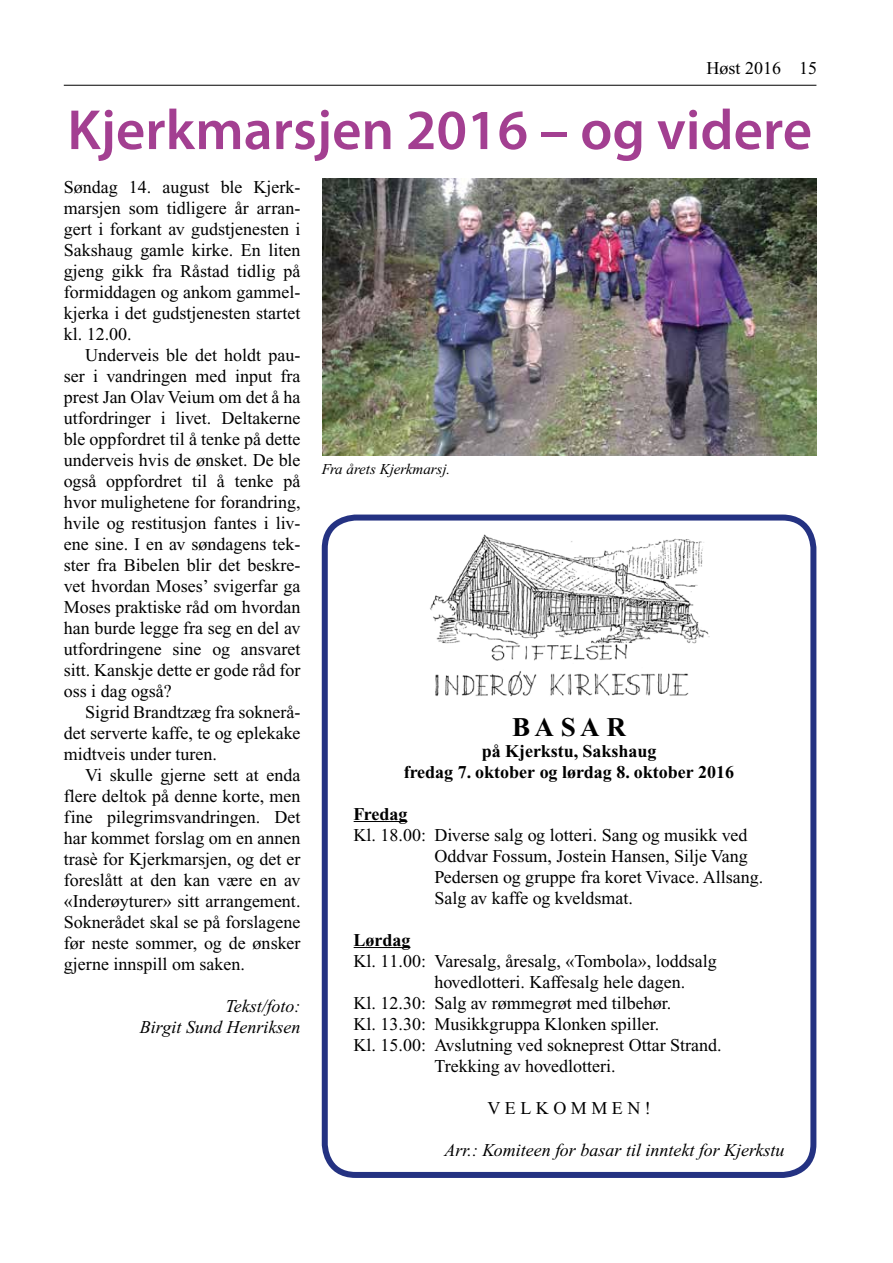
<style>
.page{position:relative;width:893px;height:1263px;background:#fff}
.page>*{position:absolute;margin:0;border:0;box-sizing:border-box;transform-origin:0 0}
.t1{font:600 57px "Myriad Pro";color:#a33f91}
.t2{font:700 27px "Times New Roman";color:#000}
.t3{font:18px/21px "Times New Roman";color:#000;text-align:justify}
.t4{font:italic 18px/21px "Times New Roman";color:#000;text-align:right}
.t5{font:700 18px/21px "Times New Roman";color:#000;text-align:center}
.t6{font:italic 15px "Times New Roman";color:#000}
</style>
<div class="page">
<hr style="left:64px;top:85px;width:752px;height:1px;background:#000">
<div style="left:322px;top:514px;width:494px;height:664px;border:6px solid #243282;border-radius:31px"></div>
<img style="left:322px;top:179px;width:494px;height:276px">
<hr style="left:354px;top:821px;width:53px;height:1px;background:#000">
<hr style="left:354px;top:947px;width:56px;height:1px;background:#000">
<img style="left:430px;top:534px;width:280px;height:163px">
<p class="t3" style="left:707px;top:57px;width:112px">Høst 2016 15</p>
<h1 class="t1" style="left:67px;top:94px;width:746px">Kjerkmarsjen 2016 – og videre</h1>
<p class="t3" style="left:64px;top:176px;width:238px">Søndag 14. august ble Kjerk&shy;marsjen som tidligere år arran&shy;gert i forkant av gudstjenesten i Sakshaug gamle kirke. En liten gjeng gikk fra Råstad tidlig på formiddagen og ankom gammel&shy;kjerka i det gudstjenesten startet kl. 12.00.</p>
<p class="t3" style="left:64px;top:344px;width:238px;text-indent:21px">Underveis ble det holdt pau&shy;ser i vandringen med input fra prest Jan Olav Veium om det å ha utfordringer i livet. Deltakerne ble oppfordret til å tenke på dette underveis hvis de ønsket. De ble også oppfordret til å tenke på hvor mulighetene for forandring, hvile og restitusjon fantes i liv&shy;ene sine. I en av søndagens tek&shy;ster fra Bibelen blir det beskre&shy;vet hvordan Moses’ svigerfar ga Moses praktiske råd om hvordan han burde legge fra seg en del av utfordringene sine og ansvaret sitt. Kanskje dette er gode råd for oss i dag også?</p>
<p class="t3" style="left:64px;top:701px;width:238px;text-indent:21px">Sigrid Brandtzæg fra soknerå&shy;det serverte kaffe, te og eplekake midtveis under turen.</p>
<p class="t3" style="left:64px;top:764px;width:238px;text-indent:21px">Vi skulle gjerne sett at enda flere deltok på denne korte, men fine pilegrimsvandringen. Det har kommet forslag om en annen trasè for Kjerkmarsjen, og det er foreslått at den kan være en av «Inderøyturer» sitt arrangement.<br>Soknerådet skal se på forslagene før neste sommer, og de ønsker gjerne innspill om saken.</p>
<p class="t4" style="left:140px;top:996px;width:162px">Tekst/foto:<br>Birgit Sund Henriksen</p>
<p class="t6" style="left:322px;top:461px;width:130px">Fra årets Kjerkmarsj.</p>
<h2 class="t2" style="left:512px;top:712px;width:115px">B A S A R</h2>
<p class="t5" style="left:404px;top:740px;width:332px">på Kjerkstu, Sakshaug<br>fredag 7. oktober og lørdag 8. oktober 2016</p>
<p class="t5" style="left:354px;top:803px;width:55px">Fredag</p>
<p class="t3" style="left:434px;top:824px;width:330px;text-align:left;text-indent:-81px">Kl. 18.00: Diverse salg og lotteri. Sang og musikk ved Oddvar Fossum, Jostein Hansen, Silje Vang Pedersen og gruppe fra koret Vivace. Allsang.<br>Salg av kaffe og kveldsmat.</p>
<p class="t5" style="left:354px;top:929px;width:58px">Lørdag</p>
<p class="t3" style="left:354px;top:950px;width:365px">Kl. 11.00: Varesalg, åresalg, «Tombola», loddsalg</p>
<p class="t3" style="left:434px;top:971px;width:252px">hovedlotteri. Kaffesalg hele dagen.</p>
<p class="t3" style="left:354px;top:992px;width:319px">Kl. 12.30: Salg av rømmegrøt med tilbehør.</p>
<p class="t3" style="left:354px;top:1013px;width:307px">Kl. 13.30: Musikkgruppa Klonken spiller.</p>
<p class="t3" style="left:354px;top:1034px;width:370px">Kl. 15.00: Avslutning ved sokneprest Ottar Strand.</p>
<p class="t3" style="left:434px;top:1055px;width:183px">Trekking av hovedlotteri.</p>
<p class="t3" style="left:487px;top:1097px;width:165px">V E L K O M M E N !</p>
<p class="t4" style="left:445px;top:1139px;width:341px">Arr.: Komiteen for basar til inntekt for Kjerkstu</p>
</div>
